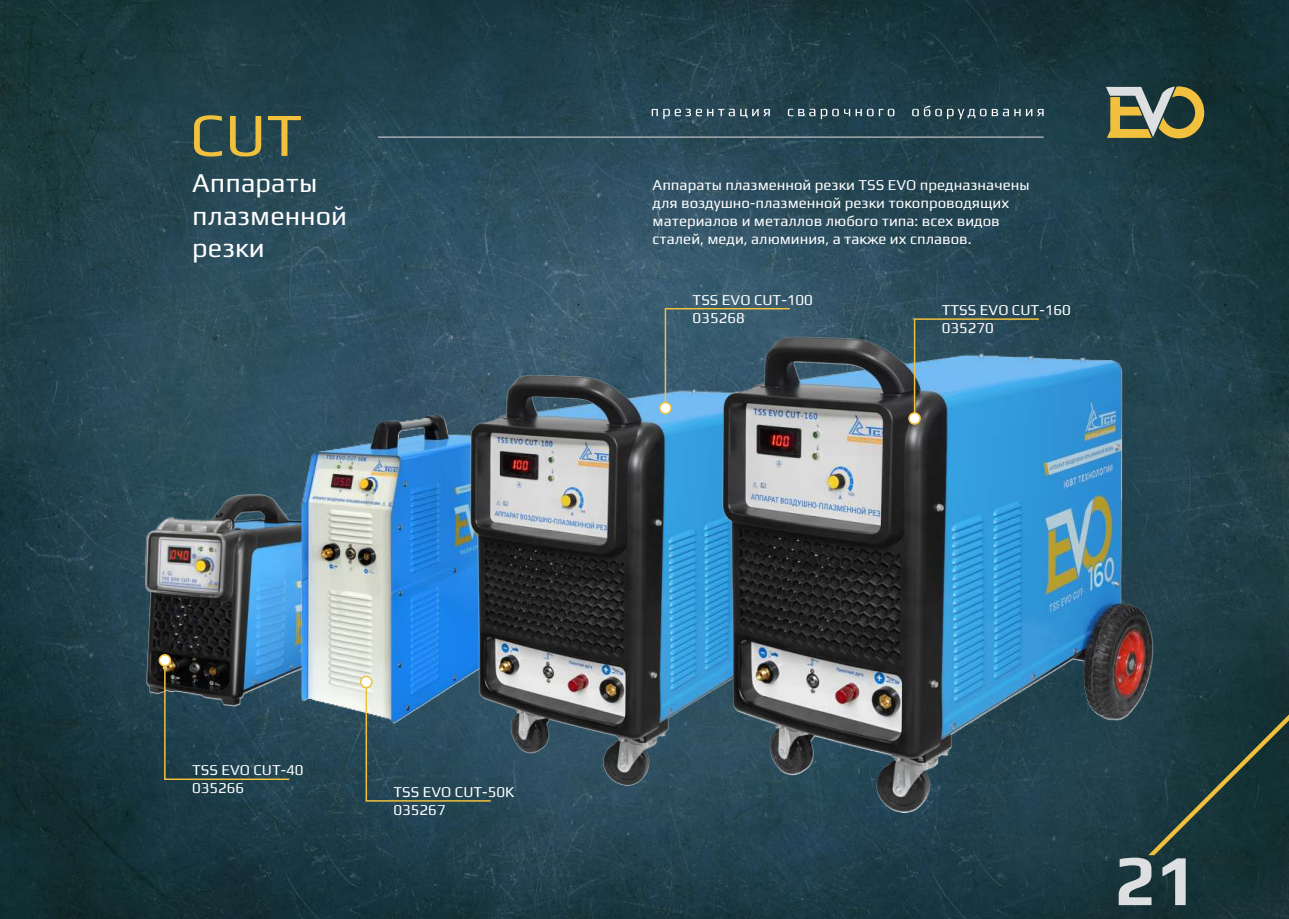
<style>
.page{position:relative;width:1289px;height:919px;background:#fff}
.page>*{position:absolute;margin:0;border:0;box-sizing:border-box;transform-origin:0 0}
.t1{font:700 72px "Play";color:#dddfe0}
.t2{font:61.5px "Play";color:#f1c03d}
.t3{font:27px/32.4px "Play";color:#fff}
.t4{font:15px/18px "Play";color:#fff}
</style>
<div class="page">
<img style="left:0;top:0;width:1288px;height:918px">
<svg style="left:1148px;top:714px;width:140px;height:141px;background:#203a38"></svg>
<svg style="left:651px;top:109px;width:83px;height:10px"></svg>
<svg style="left:740px;top:109px;width:29px;height:9px"></svg>
<svg style="left:787px;top:109px;width:51px;height:10px"></svg>
<svg style="left:844px;top:109px;width:50px;height:7px"></svg>
<svg style="left:912px;top:105px;width:29px;height:11px"></svg>
<svg style="left:947px;top:109px;width:61px;height:10px"></svg>
<svg style="left:1014px;top:109px;width:29px;height:7px"></svg>
<svg style="left:1105px;top:86px;width:99px;height:53px;background:#838259"></svg>
<hr style="left:378px;top:136px;width:665px;height:2px;background:#bbbdbf">
<img style="left:146px;top:493px;width:149px;height:213px">
<img style="left:295px;top:413px;width:165px;height:311px">
<img style="left:460px;top:372px;width:256px;height:415px">
<img style="left:716px;top:333px;width:444px;height:481px">
<svg style="left:913px;top:317px;width:127px;height:103px;background:#4882a4"></svg>
<div style="left:909px;top:413px;width:11px;height:11px;background:#fff;border-radius:50%"></div>
<div style="left:908px;top:412px;width:12px;height:13px;border:2px solid #f1c03d;border-radius:50%"></div>
<svg style="left:664px;top:307px;width:127px;height:102px;background:#405d6d"></svg>
<div style="left:660px;top:402px;width:11px;height:11px;background:#fff;border-radius:50%"></div>
<div style="left:659px;top:402px;width:12px;height:12px;border:2px solid #f1c03d;border-radius:50%"></div>
<svg style="left:163px;top:658px;width:128px;height:122px;background:#2a4652"></svg>
<div style="left:159px;top:654px;width:11px;height:11px;background:#fff;border-radius:50%"></div>
<div style="left:158px;top:654px;width:13px;height:12px;border:2px solid #f1c03d;border-radius:50%"></div>
<svg style="left:365px;top:680px;width:127px;height:122px;background:#375b70"></svg>
<div style="left:361px;top:676px;width:11px;height:11px;background:#fff;border-radius:50%"></div>
<div style="left:360px;top:675px;width:12px;height:13px;border:2px solid #f1c03d;border-radius:50%"></div>
<h2 class="t2" style="left:190px;top:92px;width:114px">CUT</h2>
<h3 class="t3" style="left:192px;top:165px;width:156px">Аппараты плазменной резки</h3>
<p class="t4" style="left:652px;top:174px;width:378px">Аппараты плазменной резки TSS EVO предназначены для воздушно-плазменной резки токопроводящих материалов и металлов любого типа: всех видов сталей, меди, алюминия, а также их сплавов.</p>
<p class="t4" style="left:692px;top:290px;width:122px">TSS EVO CUT-100<br>035268</p>
<p class="t4" style="left:941px;top:300px;width:131px">TTSS EVO CUT-160<br>035270</p>
<p class="t4" style="left:192px;top:760px;width:113px">TSS EVO CUT-40<br>035266</p>
<p class="t4" style="left:393px;top:781px;width:122px">TSS EVO CUT-50K<br>035267</p>
<h1 class="t1" style="left:1114px;top:838px;width:85px">21</h1>
</div>
